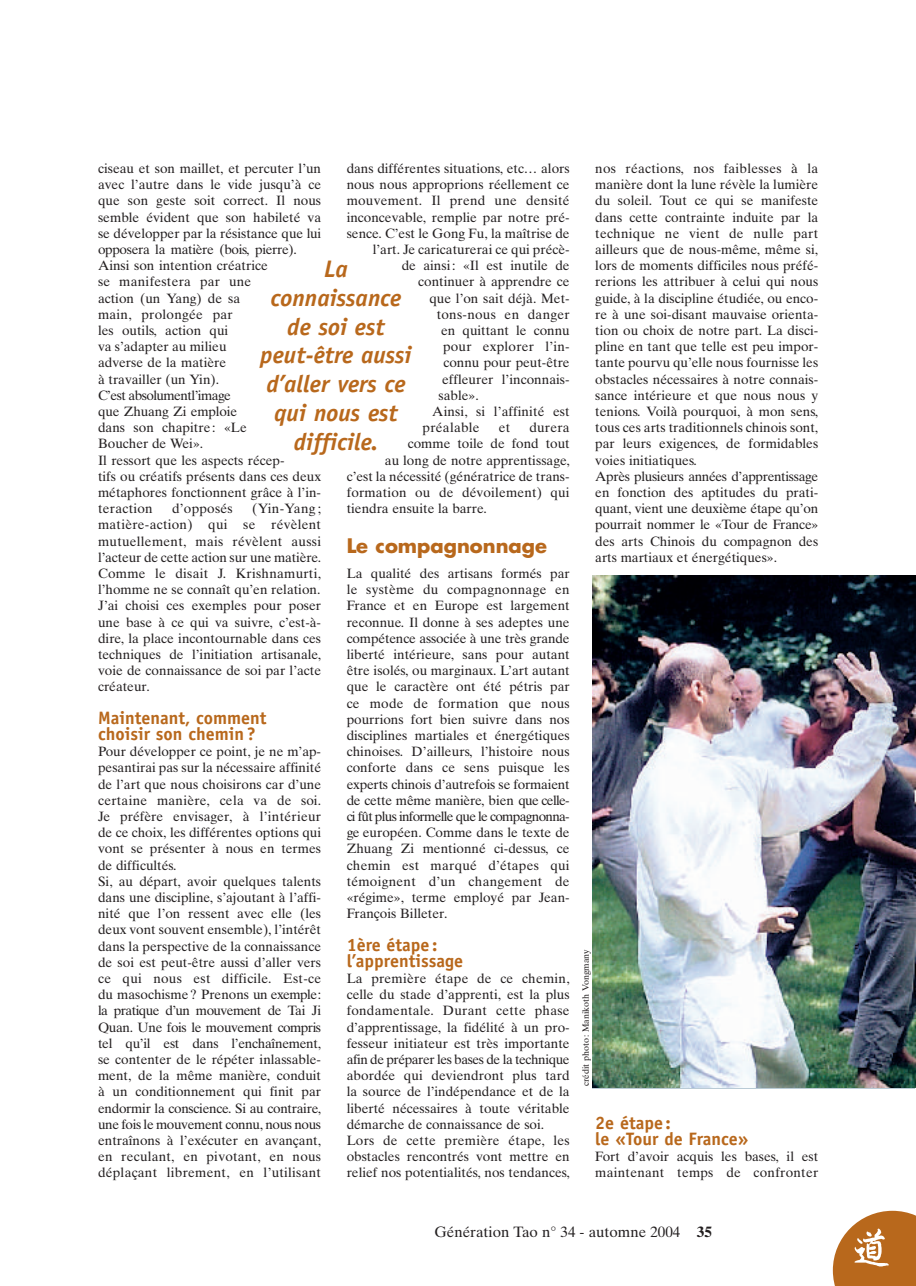
<style>
.page{position:relative;width:916px;height:1286px;background:#fff}
.page>*{position:absolute;margin:0;border:0;box-sizing:border-box;transform-origin:0 0}
.t1{font:italic 700 24px/28.8px "Officina Sans";color:#b8681c;text-align:center}
.t2{font:700 19.5px "Futura";color:#b8681c}
.t3{font:700 18px/16.2px "Officina Sans";color:#b8681c}
.t4{font:15px "Times Ten";color:#231f20}
.t5{font:13.5px/16.2px "Times Ten";color:#231f20}
.t6{font:13.5px/16.2px "Times Ten";letter-spacing:.02em;color:#231f20}
.t7{font:9px "Times Ten";color:#231f20}
.s1{font-weight:700}
</style>
<div class="page">
<img style="left:592px;top:575px;width:323px;height:711px">
<p class="t5" style="left:98px;top:162px;width:224px">ciseau et son maillet, et percuter l’un avec l’autre dans le vide jusqu’à ce que son geste soit correct. Il nous semble évident que son habileté va se développer par la résistance que lui opposera la matière (bois, pierre).<br>Ainsi son intention créatrice<br>se manifestera par une<br>action (un Yang) de sa<br>main, prolongée par<br>les outils, action qui<br>va s’adapter au milieu<br>adverse de la matière<br>à travailler (un Yin).<br>C’est absolumentl’image<br>que Zhuang Zi emploie<br>dans son chapitre : «Le<br>Boucher de Wei».<br>Il ressort que les aspects récep-<br>tifs ou créatifs présents dans ces deux métaphores fonctionnent grâce à l’in&shy;teraction</p>
<p class="t5" style="left:346px;top:162px;width:224px">dans différentes situations, etc… alors</p>
<p class="t5" style="left:346px;top:178px;width:224px">nous nous approprions réellement ce</p>
<p class="t6" style="left:346px;top:194px;width:224px">mouvement. Il prend une densité</p>
<p class="t5" style="left:346px;top:210px;width:224px">inconcevable, remplie par notre pré-</p>
<p class="t5" style="left:346px;top:226px;width:224px">sence. C’est le Gong Fu, la maîtrise de</p>
<p class="t5" style="left:373px;top:243px;width:198px">l’art. Je caricaturerai ce qui précè-</p>
<p class="t5" style="left:401px;top:259px;width:169px">de ainsi : «Il est inutile de</p>
<p class="t5" style="left:418px;top:275px;width:153px">continuer à apprendre ce</p>
<p class="t5" style="left:429px;top:291px;width:142px">que l’on sait déjà. Met-</p>
<p class="t6" style="left:437px;top:307px;width:134px">tons-nous en danger</p>
<p class="t5" style="left:441px;top:324px;width:130px">en quittant le connu</p>
<p class="t6" style="left:443px;top:340px;width:128px">pour explorer l’in-</p>
<p class="t5" style="left:443px;top:356px;width:128px">connu pour peut-être</p>
<p class="t5" style="left:442px;top:372px;width:129px">effleurer l’inconnais-</p>
<p class="t5" style="left:438px;top:388px;width:42px">sable».</p>
<p class="t5" style="left:432px;top:405px;width:139px">Ainsi, si l’affinité est</p>
<p class="t6" style="left:422px;top:421px;width:58px">préalable</p>
<p class="t5" style="left:498px;top:421px;width:13px">et</p>
<p class="t5" style="left:529px;top:421px;width:42px">durera</p>
<p class="t5" style="left:408px;top:437px;width:163px">comme toile de fond tout</p>
<p class="t5" style="left:385px;top:453px;width:186px">au long de notre apprentissage,</p>
<p class="t5" style="left:346px;top:469px;width:224px">c’est la nécessité (génératrice de trans-</p>
<p class="t5" style="left:346px;top:486px;width:224px">formation ou de dévoilement) qui</p>
<p class="t5" style="left:346px;top:502px;width:142px">tiendra ensuite la barre.</p>
<p class="t2" style="left:346px;top:536px;width:202px">Le compagnonnage</p>
<p class="t5" style="left:346px;top:567px;width:224px;text-align:justify">La qualité des artisans formés par le système du compagnonnage en France et en Europe est largement reconnue. Il donne à ses adeptes une compétence associée à une très grande liberté intérieure, sans pour autant être isolés, ou marginaux. L’art autant que le caractère ont été pétris par ce mode de formation que nous pourrions fort bien suivre dans nos disciplines martiales et énergétiques chinoises. D’ailleurs, l’histoire nous conforte dans ce sens puisque les experts chinois d’autrefois se formaient de cette même manière, bien que celle&shy;ci fût plus informelle que le compagnonna&shy;ge européen. Comme dans le texte de Zhuang Zi mentionné ci-dessus, ce chemin est marqué d’étapes qui témoignent d’un changement de «régime», terme employé par Jean-François Billeter.</p>
<p class="t3" style="left:346px;top:938px;width:118px">1ère étape: l’apprentissage</p>
<p class="t5" style="left:346px;top:972px;width:224px">La première étape de ce chemin, celle du stade d’apprenti, est la plus fondamentale. Durant cette phase d’apprentissage, la fidélité à un pro&shy;fesseur initiateur est très importante afin de préparer les bases de la technique abordée qui deviendront plus tard la source de l’indépendance et de la liberté nécessaires à toute véritable démarche de connaissance de soi.<br>Lors de cette première étape, les obstacles rencontrés vont mettre en relief nos potentialités, nos tendances,</p>
<p class="t1" style="left:260px;top:257px;width:153px">La connaissance de soi est peut-être aussi d’aller vers ce qui nous est difficile.</p>
<p class="t5" style="left:98px;top:502px;width:224px;text-align:justify;text-indent:154px">(Yin-Yang ; matière-action) qui se révèlent mutuellement, mais révèlent aussi l’acteur de cette action sur une matière.<br>Comme le disait J. Krishnamurti, l’homme ne se connaît qu’en relation.<br>J’ai choisi ces exemples pour poser une base à ce qui va suivre, c’est-à&shy;dire, la place incontournable dans ces techniques de l’initiation artisanale, voie de connaissance de soi par l’acte créateur.</p>
<p class="t3" style="left:98px;top:711px;width:170px">Maintenant, comment choisir son chemin?</p>
<p class="t5" style="left:98px;top:745px;width:224px">Pour développer ce point, je ne m’ap&shy;pesantirai pas sur la nécessaire affinité de l’art que nous choisirons car d’une certaine manière, cela va de soi.<br>Je préfère envisager, à l’intérieur de ce choix, les différentes options qui vont se présenter à nous en termes de difficultés.<br>Si, au départ, avoir quelques talents dans une discipline, s’ajoutant à l’affi&shy;nité que l’on ressent avec elle (les deux vont souvent ensemble), l’intérêt dans la perspective de la connaissance de soi est peut-être aussi d’aller vers ce qui nous est difficile. Est-ce du masochisme ? Prenons un exemple: la pratique d’un mouvement de Tai Ji Quan. Une fois le mouvement compris tel qu’il est dans l’enchaînement, se contenter de le répéter inlassable&shy;ment, de la même manière, conduit à un conditionnement qui finit par endormir la conscience. Si au contraire, une fois le mouvement connu, nous nous entraînons à l’exécuter en avançant, en reculant, en pivotant, en nous déplaçant librement, en l’utilisant</p>
<p class="t6" style="left:172px;top:502px;width:62px">d’opposés</p>
<p class="t5" style="left:595px;top:162px;width:224px">nos réactions, nos faiblesses à la manière dont la lune révèle la lumière du soleil. Tout ce qui se manifeste dans cette contrainte induite par la technique ne vient de nulle part ailleurs que de nous-même, même si, lors de moments difficiles nous préfé&shy;rerions les attribuer à celui qui nous guide, à la discipline étudiée, ou enco&shy;re à une soi-disant mauvaise orienta&shy;tion ou choix de notre part. La disci&shy;pline en tant que telle est peu impor&shy;tante pourvu qu’elle nous fournisse les obstacles nécessaires à notre connais&shy;sance intérieure et que nous nous y tenions. Voilà pourquoi, à mon sens, tous ces arts traditionnels chinois sont, par leurs exigences, de formidables voies initiatiques.<br>Après plusieurs années d’apprentissage en fonction des aptitudes du prati&shy;quant, vient une deuxième étape qu’on pourrait nommer le «Tour de France» des arts Chinois du compagnon des arts martiaux et énergétiques».</p>
<p class="t7" style="left:582px;top:1086px;width:138px;rotate:-90deg">crédit photo : Manikoth Vongmany</p>
<p class="t3" style="left:595px;top:1116px;width:155px">2e étape:<br>le «Tour de France»</p>
<p class="t6" style="left:595px;top:1150px;width:224px">Fort d’avoir acquis les bases, il est maintenant temps de confronter</p>
<p class="t4" style="left:434px;top:1227px;width:279px">Génération Tao n° 34 - automne 2004 <span class="s1">35</span></p>
</div>
